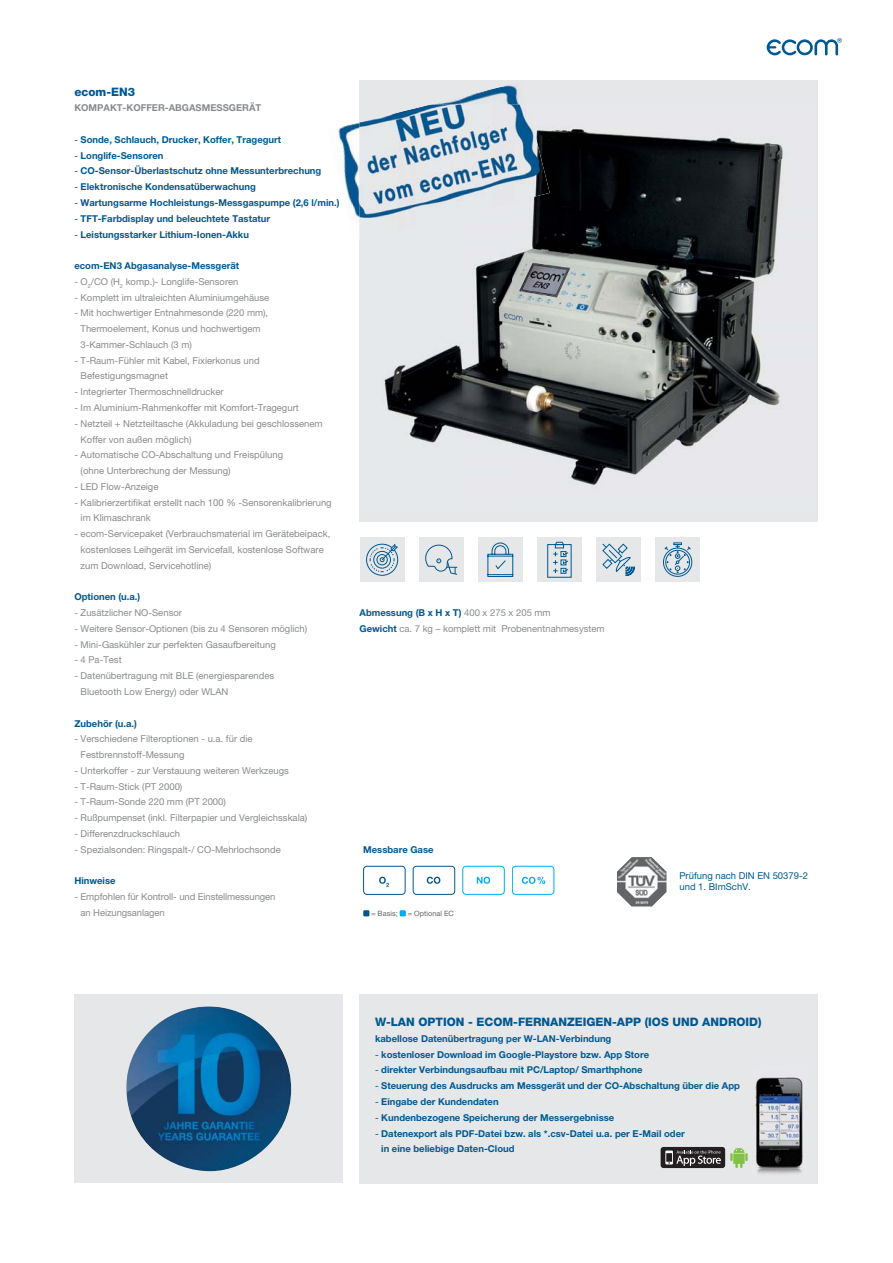
<style>
.page{position:relative;width:893px;height:1263px;background:#fff}
.page>*{position:absolute;margin:0;border:0;box-sizing:border-box;transform-origin:0 0}
.t1{font:800 11.7px "Helvetica Neue LT Pro";color:#005891}
.t2{font:9.45px/15.8px "Helvetica Neue LT Pro";color:#888a8c}
.t3{font:700 9.45px/15.8px "Helvetica Neue LT Pro";color:#005891}
.t4{font:9.45px/11.4px "Helvetica Neue LT Pro";color:#005891}
.t5{font:700 9.45px "Helvetica Neue LT Pro";color:#888a8c}
.t6{font:7.35px "Helvetica Neue LT Pro";letter-spacing:.01em;color:#636466}
.s1{font-weight:400}
.s2{font-weight:700;color:#005891}
</style>
<div class="page">
<svg style="left:767px;top:38px;width:75px;height:17px"></svg>
<div style="left:74px;top:995px;width:269px;height:188px;background:#e6e7e8"></div>
<img style="left:126px;top:1006px;width:165px;height:165px;border-radius:50%">
<div style="left:359px;top:80px;width:459px;height:442px;background:#e6e7e8"></div>
<img style="left:512px;top:129px;width:271px;height:357px">
<img style="left:461px;top:256px;width:51px;height:187px">
<img style="left:384px;top:345px;width:77px;height:98px">
<div style="left:360px;top:537px;width:45px;height:45px;background:#e6e7e8"></div>
<svg style="left:366px;top:544px;width:32px;height:32px"></svg>
<div style="left:419px;top:537px;width:45px;height:45px;background:#e6e7e8"></div>
<svg style="left:425px;top:545px;width:32px;height:30px"></svg>
<div style="left:478px;top:537px;width:45px;height:45px;background:#e6e7e8"></div>
<svg style="left:487px;top:543px;width:26px;height:34px"></svg>
<div style="left:537px;top:537px;width:45px;height:45px;background:#e6e7e8"></div>
<svg style="left:547px;top:542px;width:25px;height:36px"></svg>
<div style="left:596px;top:537px;width:45px;height:45px;background:#e6e7e8"></div>
<svg style="left:602px;top:543px;width:33px;height:33px"></svg>
<div style="left:359px;top:995px;width:459px;height:189px;background:#e6e7e8"></div>
<img style="left:755px;top:1077px;width:49px;height:97px">
<div style="left:655px;top:537px;width:45px;height:45px;background:#e6e7e8"></div>
<div style="left:663px;top:548px;width:29px;height:29px;border:1px solid #005890;border-radius:50%"></div>
<svg style="left:663px;top:542px;width:29px;height:33px"></svg>
<img style="left:338px;top:122px;width:21px;height:95px">
<img style="left:430px;top:85px;width:90px;height:20px">
<img style="left:359px;top:105px;width:191px;height:135px">
<svg style="left:379px;top:877px;width:10px;height:10px"></svg>
<div style="left:363px;top:866px;width:42px;height:29px;border:1px solid #005890;border-radius:3px"></div>
<svg style="left:427px;top:877px;width:13px;height:7px"></svg>
<div style="left:413px;top:866px;width:42px;height:29px;border:1px solid #005890;border-radius:3px"></div>
<svg style="left:477px;top:877px;width:13px;height:7px"></svg>
<div style="left:462px;top:866px;width:43px;height:29px;border:1px solid #00aeef;border-radius:3px"></div>
<div style="left:512px;top:866px;width:42px;height:29px;border:1px solid #00aeef;border-radius:3px"></div>
<svg style="left:522px;top:877px;width:23px;height:7px"></svg>
<svg style="left:363px;top:910px;width:6px;height:6px"></svg>
<svg style="left:400px;top:910px;width:6px;height:6px"></svg>
<img style="left:617px;top:857px;width:49px;height:50px">
<div style="left:661px;top:1147px;width:64px;height:21px;background:#231f20;border-radius:3px"></div>
<svg style="left:665px;top:1150px;width:56px;height:16px"></svg>
<svg style="left:730px;top:1147px;width:18px;height:21px"></svg>
<p class="t1" style="left:74px;top:85px;width:62px">ecom-EN3</p>
<p class="t5" style="left:74px;top:105px;width:188px">KOMPAKT-KOFFER-ABGASMESSGERÄT</p>
<p class="t3" style="left:74px;top:132px;width:208px"><span class="s1">-</span> Sonde, Schlauch, Drucker, Koffer, Tragegurt</p>
<p class="t3" style="left:74px;top:148px;width:91px"><span class="s1">-</span> Longlife-Sensoren</p>
<p class="t3" style="left:74px;top:164px;width:248px"><span class="s1">-</span> CO-Sensor-Überlastschutz ohne Messunterbrechung</p>
<p class="t3" style="left:74px;top:180px;width:183px"><span class="s1">-</span> Elektronische Kondensatüberwachung</p>
<p class="t3" style="left:74px;top:196px;width:267px"><span class="s1">-</span> Wartungsarme Hochleistungs-Messgaspumpe (2,6 l/min.)</p>
<p class="t3" style="left:74px;top:211px;width:197px"><span class="s1">-</span> TFT-Farbdisplay und beleuchtete Tastatur</p>
<p class="t3" style="left:74px;top:227px;width:176px"><span class="s1">-</span> Leistungsstarker Lithium-Ionen-Akku</p>
<p class="t3" style="left:74px;top:259px;width:166px">ecom-EN3 Abgasanalyse-Messgerät</p>
<p class="t2" style="left:74px;top:274px;width:166px">- O<sub>2</sub>/CO (H<sub>2</sub> komp.)- Longlife-Sensoren</p>
<p class="t2" style="left:74px;top:290px;width:196px">- Komplett im ultraleichten Aluminiumgehäuse</p>
<p class="t2" style="left:81px;top:306px;width:189px;text-indent:-6px">- Mit hochwertiger Entnahmesonde (220 mm),<br>Thermoelement, Konus und hochwertigem<br>3-Kammer-Schlauch (3 m)</p>
<p class="t2" style="left:81px;top:353px;width:181px;text-indent:-6px">- T-Raum-Fühler mit Kabel, Fixierkonus und<br>Befestigungsmagnet</p>
<p class="t2" style="left:74px;top:385px;width:151px">- Integrierter Thermoschnelldrucker</p>
<p class="t2" style="left:74px;top:401px;width:226px">- Im Aluminium-Rahmenkoffer mit Komfort-Tragegurt</p>
<p class="t2" style="left:81px;top:416px;width:244px;text-indent:-6px">- Netzteil + Netzteiltasche (Akkuladung bei geschlossenem<br>Koffer von außen möglich)</p>
<p class="t2" style="left:81px;top:448px;width:204px;text-indent:-6px">- Automatische CO-Abschaltung und Freispülung (ohne Unterbrechung der Messung)</p>
<p class="t2" style="left:74px;top:479px;width:86px">- LED Flow-Anzeige</p>
<p class="t2" style="left:81px;top:495px;width:253px;text-indent:-6px">- Kalibrierzertifikat erstellt nach 100 % -Sensorenkalibrierung im Klimaschrank</p>
<p class="t2" style="left:81px;top:527px;width:251px;text-indent:-6px">- ecom-Servicepaket (Verbrauchsmaterial im Gerätebeipack, kostenloses Leihgerät im Servicefall, kostenlose Software zum Download, Servicehotline)</p>
<p class="t3" style="left:74px;top:590px;width:67px">Optionen (u.a.)</p>
<p class="t2" style="left:74px;top:606px;width:109px">- Zusätzlicher NO-Sensor</p>
<p class="t2" style="left:74px;top:621px;width:234px">- Weitere Sensor-Optionen (bis zu 4 Sensoren möglich)</p>
<p class="t2" style="left:74px;top:637px;width:203px">- Mini-Gaskühler zur perfekten Gasaufbereitung</p>
<p class="t2" style="left:74px;top:653px;width:49px">- 4 Pa-Test</p>
<p class="t2" style="left:81px;top:669px;width:195px;text-indent:-6px">- Datenübertragung mit BLE (energiesparendes<br>Bluetooth Low Energy) oder WLAN</p>
<p class="t3" style="left:74px;top:716px;width:64px">Zubehör (u.a.)</p>
<p class="t2" style="left:81px;top:732px;width:173px;text-indent:-6px">- Verschiedene Filteroptionen - u.a. für die<br>Festbrennstoff-Messung</p>
<p class="t2" style="left:74px;top:763px;width:216px">- Unterkoffer - zur Verstauung weiteren Werkzeugs</p>
<p class="t2" style="left:74px;top:779px;width:109px">- T-Raum-Stick (PT 2000)</p>
<p class="t2" style="left:74px;top:795px;width:153px">- T-Raum-Sonde 220 mm (PT 2000)</p>
<p class="t2" style="left:74px;top:811px;width:234px">- Rußpumpenset (inkl. Filterpapier und Vergleichsskala)</p>
<p class="t2" style="left:74px;top:826px;width:107px">- Differenzdruckschlauch</p>
<p class="t2" style="left:74px;top:842px;width:208px">- Spezialsonden: Ringspalt-/ CO-Mehrlochsonde</p>
<p class="t3" style="left:74px;top:874px;width:43px">Hinweise</p>
<p class="t2" style="left:81px;top:890px;width:196px;text-indent:-6px">- Empfohlen für Kontroll- und Einstellmessungen an Heizungsanlagen</p>
<p class="t2" style="left:359px;top:606px;width:247px"><span class="s2">Abmessung (B x H x T)</span> 400 x 275 x 205 mm<br><span class="s2">Gewicht</span> ca. 7 kg – komplett mit Probenentnahmesystem</p>
<p class="t3" style="left:363px;top:842px;width:72px">Messbare Gase</p>
<p class="t6" style="left:371px;top:910px;width:28px">= Basis;</p>
<p class="t6" style="left:408px;top:910px;width:47px">= Optional EC</p>
<p class="t4" style="left:679px;top:870px;width:130px">Prüfung nach DIN EN 50379-2 und 1. BImSchV.</p>
<p class="t1" style="left:375px;top:1015px;width:388px">W-LAN OPTION - ECOM-FERNANZEIGEN-APP (IOS UND ANDROID)</p>
<p class="t3" style="left:375px;top:1031px;width:238px">kabellose Datenübertragung per W-LAN-Verbindung</p>
<p class="t3" style="left:375px;top:1047px;width:276px"><span class="s1">-</span> kostenloser Download im Google-Playstore bzw. App Store</p>
<p class="t3" style="left:375px;top:1063px;width:269px"><span class="s1">-</span> direkter Verbindungsaufbau mit PC/Laptop/ Smarthphone</p>
<p class="t3" style="left:375px;top:1079px;width:366px"><span class="s1">-</span> Steuerung des Ausdrucks am Messgerät und der CO-Abschaltung über die App</p>
<p class="t3" style="left:375px;top:1095px;width:125px"><span class="s1">-</span> Eingabe der Kundendaten</p>
<p class="t3" style="left:375px;top:1110px;width:241px"><span class="s1">-</span> Kundenbezogene Speicherung der Messergebnisse</p>
<p class="t3" style="left:381px;top:1126px;width:305px;text-indent:-6px"><span class="s1">-</span> Datenexport als PDF-Datei bzw. als *.csv-Datei u.a. per E-Mail oder in eine beliebige Daten-Cloud</p>
</div>
